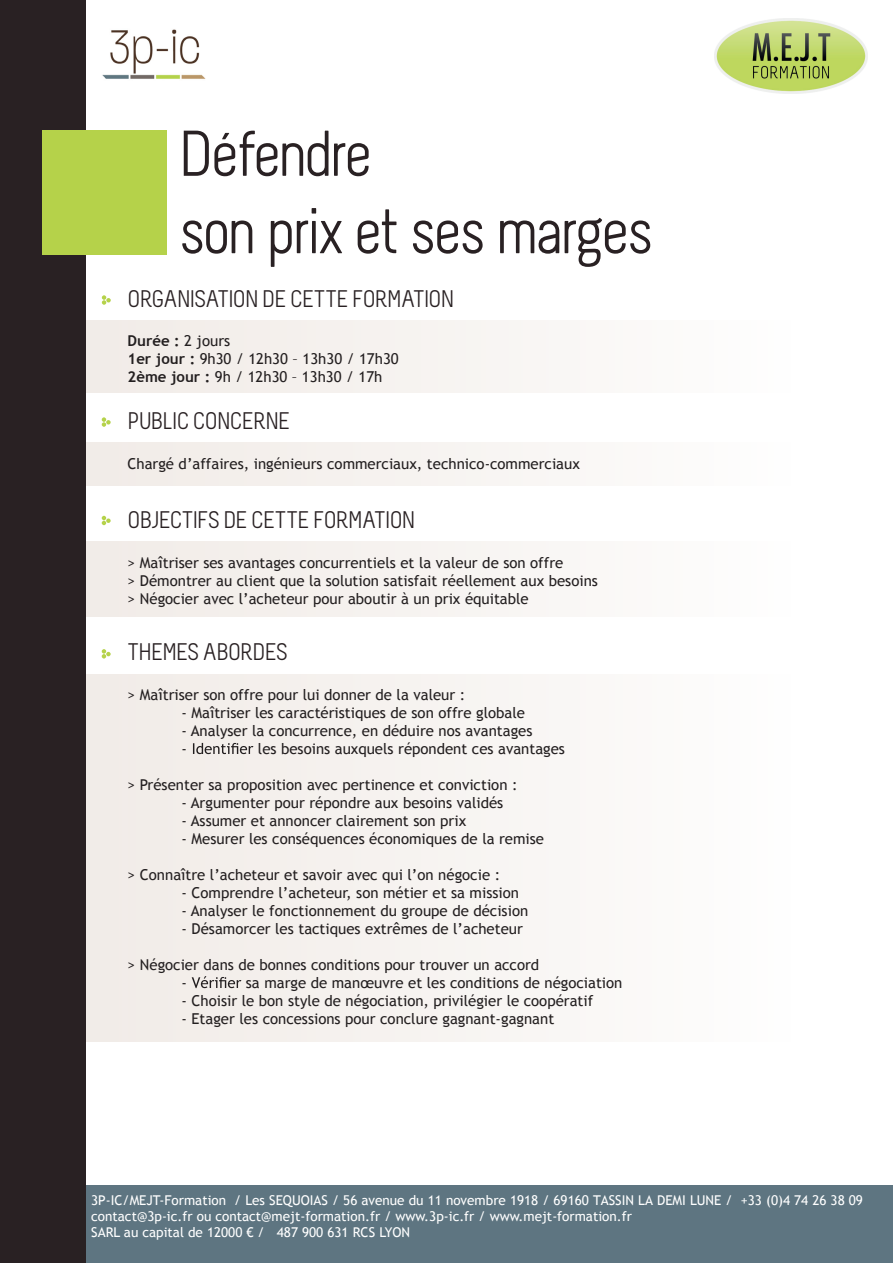
<style>
.page{position:relative;width:893px;height:1263px;background:#fff}
.page>*{position:absolute;margin:0;border:0;box-sizing:border-box;transform-origin:0 0}
.t1{font:64.5px/77.4px "Melbourne";letter-spacing:-.045em;color:#292123}
.t2{font:24px "Melbourne";letter-spacing:-.03em;color:#292123}
.t3{font:15px/18px "Trebuchet MS";color:#231f20}
.t4{font:13.5px/16.2px "Trebuchet MS";color:#fff}
.s1{font-weight:700}
</style>
<div class="page">
<div style="left:0;top:1185px;width:893px;height:78px;background:#5e7581"></div>
<div style="left:65px;top:442px;width:726px;height:44px;background:#f7f3f1"></div>
<div style="left:65px;top:542px;width:726px;height:75px;background:#f7f3f1"></div>
<div style="left:65px;top:674px;width:726px;height:368px;background:#f7f4f1"></div>
<div style="left:65px;top:320px;width:726px;height:72px;background:#f7f3f1"></div>
<div style="left:0;top:0;width:85px;height:1263px;background:#292123"></div>
<div style="left:43px;top:131px;width:124px;height:124px;background:#b5d24a"></div>
<svg style="left:193px;top:743px;width:60px;height:11px"></svg>
<svg style="left:192px;top:976px;width:49px;height:12px"></svg>
<svg style="left:102px;top:295px;width:9px;height:10px"></svg>
<svg style="left:102px;top:417px;width:9px;height:10px"></svg>
<svg style="left:102px;top:516px;width:9px;height:9px"></svg>
<svg style="left:102px;top:649px;width:9px;height:9px"></svg>
<img style="left:102px;top:29px;width:104px;height:50px">
<img style="left:714px;top:19px;width:153px;height:74px">
<h1 class="t1" style="left:179px;top:116px;width:476px">Défendre<br>son prix et ses marges</h1>
<h2 class="t2" style="left:128px;top:286px;width:328px">ORGANISATION DE CETTE FORMATION</h2>
<p class="t3" style="left:128px;top:332px;width:273px"><span class="s1">Durée :</span> 2 jours<br><span class="s1">1er jour :</span> 9h30 / 12h30 – 13h30 / 17h30<br><span class="s1">2ème jour :</span> 9h / 12h30 – 13h30 / 17h</p>
<h2 class="t2" style="left:128px;top:409px;width:164px">PUBLIC CONCERNE</h2>
<p class="t3" style="left:128px;top:455px;width:454px">Chargé d’affaires, ingénieurs commerciaux, technico-commerciaux</p>
<h2 class="t2" style="left:128px;top:507px;width:289px">OBJECTIFS DE CETTE FORMATION</h2>
<p class="t3" style="left:128px;top:553px;width:472px">&gt; Maîtriser ses avantages concurrentiels et la valeur de son offre<br>&gt; Démontrer au client que la solution satisfait réellement aux besoins &gt; Négocier avec l’acheteur pour aboutir à un prix équitable</p>
<h2 class="t2" style="left:128px;top:639px;width:162px">THEMES ABORDES</h2>
<p class="t3" style="left:128px;top:686px;width:339px">&gt; Maîtriser son offre pour lui donner de la valeur :</p>
<p class="t3" style="left:182px;top:704px;width:345px">- Maîtriser les caractéristiques de son offre globale</p>
<p class="t3" style="left:182px;top:722px;width:352px">- Analyser la concurrence, en déduire nos avantages -</p>
<p class="t3" style="left:258px;top:740px;width:309px">les besoins auxquels répondent ces avantages</p>
<p class="t3" style="left:128px;top:776px;width:391px">&gt; Présenter sa proposition avec pertinence et conviction :</p>
<p class="t3" style="left:182px;top:794px;width:323px">- Argumenter pour répondre aux besoins validés</p>
<p class="t3" style="left:182px;top:812px;width:286px">- Assumer et annoncer clairement son prix</p>
<p class="t3" style="left:182px;top:830px;width:364px">- Mesurer les conséquences économiques de la remise</p>
<p class="t3" style="left:128px;top:866px;width:374px">&gt; Connaître l’acheteur et savoir avec qui l’on négocie :</p>
<p class="t3" style="left:182px;top:884px;width:339px">- Comprendre l’acheteur, son métier et sa mission</p>
<p class="t3" style="left:182px;top:902px;width:348px">- Analyser le fonctionnement du groupe de décision</p>
<p class="t3" style="left:182px;top:920px;width:343px">- Désamorcer les tactiques extrêmes de l’acheteur</p>
<p class="t3" style="left:182px;top:956px;width:359px;text-indent:-54px">&gt; Négocier dans de bonnes conditions pour trouver un accord -</p>
<p class="t3" style="left:246px;top:974px;width:378px">sa marge de manœuvre et les conditions de négociation</p>
<p class="t3" style="left:182px;top:992px;width:413px">- Choisir le bon style de négociation, privilégier le coopératif</p>
<p class="t3" style="left:182px;top:1010px;width:374px">- Etager les concessions pour conclure gagnant-gagnant</p>
<p class="t4" style="left:91px;top:1192px;width:773px">3P-IC/MEJT-Formation / Les SEQUOIAS / 56 avenue du 11 novembre 1918 / 69160 TASSIN LA DEMI LUNE / +33 (0)4 74 26 38 09 contact@3p-ic.fr ou contact@mejt-formation.fr / www.3p-ic.fr / www.mejt-formation.fr<br>SARL au capital de 12000 € / 487 900 631 RCS LYON</p>
</div>
